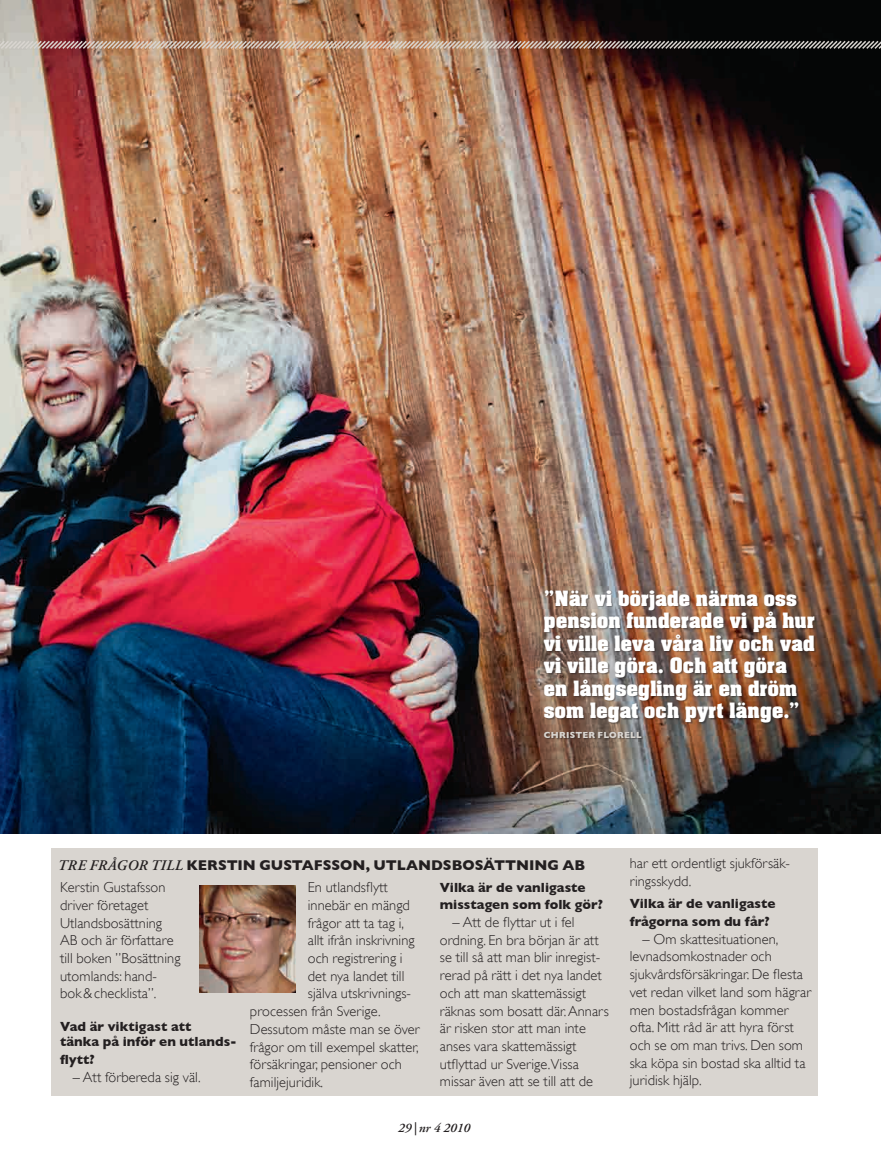
<style>
.page{position:relative;width:881px;height:1170px;background:#fff}
.page>*{position:absolute;margin:0;border:0;box-sizing:border-box;transform-origin:0 0}
.t1{font:700 18px/22.5px "Aachen";letter-spacing:.01em;color:#fff}
.t2{font:300 14.4px/17.7px "Gill Sans";letter-spacing:.005em;color:#231f20}
.t3{font:700 14.4px "Gill Sans";letter-spacing:-.005em;color:#231f20}
.t4{font:700 13.5px/17.7px "Gill Sans";letter-spacing:-.005em;color:#231f20}
.t5{font:italic 600 13.05px "Adobe Garamond Pro";color:#231f20}
.t6{font:700 9px "Gill Sans";letter-spacing:.025em;color:#d9d5d0}
.s1{font-family:"Adobe Garamond Pro";font-weight:600;font-style:italic;font-size:14.7px}
</style>
<div class="page">
<div style="left:51px;top:848px;width:765px;height:248px;background:#d9d5d0"></div>
<img style="left:0;top:0;width:880px;height:833px">
<div style="left:544px;top:590px;width:271px;height:149px;background:#231f20;opacity:.44"></div>
<img style="left:200px;top:885px;width:95px;height:107px">
<img style="left:0;top:39px;width:880px;height:12px">
<p class="t1" style="left:543px;top:586px;width:272px">”När vi började närma oss pension funderade vi på hur vi ville leva våra liv och vad vi ville göra. Och att göra en långsegling är en dröm som legat och pyrt länge.”</p>
<p class="t6" style="left:543px;top:729px;width:99px">Christer Florell</p>
<p class="t3" style="left:58px;top:856px;width:512px"><span class="s1">TRE FRÅGOR TILL</span> Kerstin Gustafsson, utlandsbosättning AB</p>
<p class="t2" style="left:60px;top:878px;width:122px">Kerstin Gustafsson driver företaget<br>Utlandsbosättning<br>AB och är författare till boken ”Bosättning utomlands: hand&shy;bok&amp;checklista”.</p>
<p class="t4" style="left:60px;top:1018px;width:178px;line-height:15px">Vad är viktigast att<br>tänka på inför en utlands-</p>
<p class="t4" style="left:60px;top:1050px;width:36px">flytt?</p>
<p class="t2" style="left:73px;top:1067px;width:129px">– Att förbereda sig väl.</p>
<p class="t2" style="left:308px;top:878px;width:82px">En utlandsflytt</p>
<p class="t2" style="left:308px;top:896px;width:104px">innebär en mängd</p>
<p class="t2" style="left:308px;top:913px;width:98px">frågor att ta tag i,</p>
<p class="t2" style="left:308px;top:931px;width:108px">allt ifrån inskrivning</p>
<p class="t2" style="left:308px;top:949px;width:96px">och registrering i</p>
<p class="t2" style="left:308px;top:967px;width:98px">det nya landet till</p>
<p class="t2" style="left:308px;top:984px;width:104px">själva utskrivnings-</p>
<p class="t2" style="left:250px;top:1002px;width:132px">processen från Sverige.</p>
<p class="t2" style="left:250px;top:1020px;width:172px">Dessutom måste man se över</p>
<p class="t2" style="left:250px;top:1037px;width:170px">frågor om till exempel skatter,</p>
<p class="t2" style="left:250px;top:1055px;width:153px">försäkringar, pensioner och</p>
<p class="t2" style="left:250px;top:1073px;width:75px">familjejuridik.</p>
<p class="t4" style="left:439px;top:878px;width:164px">Vilka är de vanligaste misstagen som folk gör?</p>
<p class="t2" style="left:439px;top:913px;width:170px;text-indent:13px">– Att de flyttar ut i fel ordning. En bra början är att se till så att man blir inregist&shy;rerad på rätt i det nya landet och att man skattemässigt räknas som bosatt där. Annars är risken stor att man inte anses vara skattemässigt utflyttad ur Sverige.Vissa missar även att se till att de</p>
<p class="t5" style="left:398px;top:1119px;width:74px">29|NR 4 2010</p>
<p class="t2" style="left:629px;top:854px;width:162px">har ett ordentligt sjukförsäk&shy;ringsskydd.</p>
<p class="t4" style="left:629px;top:894px;width:147px">Vilka är de vanligaste frågorna som du får?</p>
<p class="t2" style="left:629px;top:930px;width:183px;text-indent:13px">– Om skattesituationen, levnadsomkostnader och sjukvårdsförsäkringar. De flesta vet redan vilket land som hägrar men bostadsfrågan kommer ofta. Mitt råd är att hyra först och se om man trivs. Den som ska köpa sin bostad ska alltid ta juridisk hjälp.</p>
</div>
